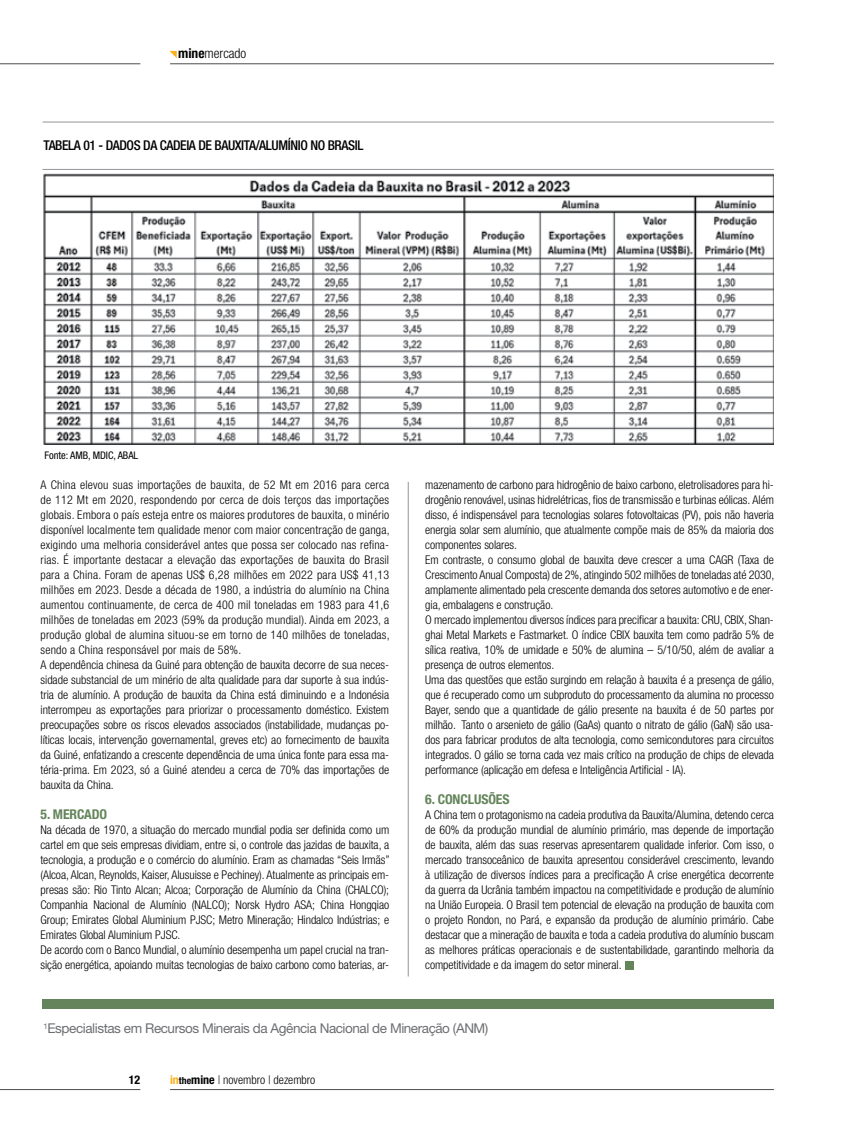
<style>
.page{position:relative;width:859px;height:1132px;background:#fff}
.page>*{position:absolute;margin:0;border:0;box-sizing:border-box;transform-origin:0 0}
.t1{font:13.5px "Helvetica Neue LT Pro";letter-spacing:-.03em;color:#6d6e71}
.t2{font:500 condensed 13.5px "Helvetica Neue LT Pro";letter-spacing:-.03em;color:#000}
.txt_persona{font:700 condensed 13.5px "Helvetica Neue LT Pro";letter-spacing:-.005em;color:#64855b}
.t3{font:300 condensed 13.5px "Helvetica Neue LT Pro";color:#000}
.TXT_Notas{font:300 condensed 12px/15px "Helvetica Neue LT Pro";letter-spacing:-.005em;color:#000;text-align:justify}
.t4{font:700 condensed 12px "Helvetica Neue LT Pro";color:#000}
.Legenda_VIP{font:condensed 10.5px "Helvetica Neue LT Pro";color:#000}
.s1{font-weight:700}
.s2{font-weight:700;color:#fcaf17}
.s3{font-weight:700;font-size:9.75px}
</style>
<div class="page">
<hr style="left:170px;top:63px;width:604px;height:1px;background:#4d4d4f">
<hr style="left:0;top:63px;width:140px;height:1px;background:#4d4d4f">
<hr style="left:170px;top:1088px;width:604px;height:1px;background:#4d4d4f">
<hr style="left:0;top:1088px;width:140px;height:1px;background:#4d4d4f">
<div style="left:43px;top:998px;width:731px;height:10px;background:#64855b"></div>
<svg style="left:170px;top:51px;width:7px;height:7px"></svg>
<div style="left:625px;top:960px;width:8px;height:9px;background:#64855b"></div>
<hr style="left:408px;top:481px;width:1px;height:495px;background:#939598">
<hr style="left:43px;top:169px;width:731px;height:1px;background:#939598">
<hr style="left:43px;top:122px;width:731px;height:1px;background:#939598">
<img style="left:43px;top:173px;width:731px;height:271px">
<p class="t3" style="left:178px;top:46px;width:70px"><span class="s1">mine</span>mercado</p>
<p class="t2" style="left:44px;top:137px;width:321px">TABELA 01 - DADOS DA CADEIA DE BAUXITA/ALUMÍNIO NO BRASIL</p>
<p class="Legenda_VIP" style="left:45px;top:448px;width:95px">Fonte: AMB, MDIC, ABAL</p>
<p class="TXT_Notas" style="left:40px;top:477px;width:351px">A China elevou suas importações de bauxita, de 52 Mt em 2016 para cerca de 112 Mt em 2020, respondendo por cerca de dois terços das importações globais. Embora o país esteja entre os maiores produtores de bauxita, o minério disponível localmente tem qualidade menor com maior concentração de ganga, exigindo uma melhoria considerável antes que possa ser colocado nas refina&shy;rias. É importante destacar a elevação das exportações de bauxita do Brasil para a China. Foram de apenas US$ 6,28 milhões em 2022 para US$ 41,13 milhões em 2023. Desde a década de 1980, a indústria do alumínio na China aumentou continuamente, de cerca de 400 mil toneladas em 1983 para 41,6 milhões de toneladas em 2023 (59% da produção mundial). Ainda em 2023, a produção global de alumina situou-se em torno de 140 milhões de toneladas, sendo a China responsável por mais de 58%.</p>
<p class="TXT_Notas" style="left:40px;top:657px;width:350px">A dependência chinesa da Guiné para obtenção de bauxita decorre de sua neces&shy;sidade substancial de um minério de alta qualidade para dar suporte à sua indús&shy;tria de alumínio. A produção de bauxita da China está diminuindo e a Indonésia interrompeu as exportações para priorizar o processamento doméstico. Existem preocupações sobre os riscos elevados associados (instabilidade, mudanças po&shy;líticas locais, intervenção governamental, greves etc) ao fornecimento de bauxita da Guiné, enfatizando a crescente dependência de uma única fonte para essa ma&shy;téria-prima. Em 2023, só a Guiné atendeu a cerca de 70% das importações de bauxita da China.</p>
<p class="txt_persona" style="left:40px;top:806px;width:68px">5. MERCADO</p>
<p class="TXT_Notas" style="left:40px;top:822px;width:351px">Na década de 1970, a situação do mercado mundial podia ser definida como um cartel em que seis empresas dividiam, entre si, o controle das jazidas de bauxita, a tecnologia, a produção e o comércio do alumínio. Eram as chamadas “Seis Irmãs” (Alcoa, Alcan, Reynolds, Kaiser, Alusuisse e Pechiney). Atualmente as principais em&shy;presas são: Rio Tinto Alcan; Alcoa; Corporação de Alumínio da China (CHALCO); Companhia Nacional de Alumínio (NALCO); Norsk Hydro ASA; China Hongqiao Group; Emirates Global Aluminium PJSC; Metro Mineração; Hindalco Indústrias; e Emirates Global Aluminium PJSC.</p>
<p class="TXT_Notas" style="left:40px;top:942px;width:350px">De acordo com o Banco Mundial, o alumínio desempenha um papel crucial na tran&shy;sição energética, apoiando muitas tecnologias de baixo carbono como baterias, ar-</p>
<p class="TXT_Notas" style="left:425px;top:477px;width:350px">mazenamento de carbono para hidrogênio de baixo carbono, eletrolisadores para hi&shy;drogênio renovável, usinas hidrelétricas, fios de transmissão e turbinas eólicas. Além disso, é indispensável para tecnologias solares fotovoltaicas (PV), pois não haveria energia solar sem alumínio, que atualmente compõe mais de 85% da maioria dos componentes solares.</p>
<p class="TXT_Notas" style="left:425px;top:552px;width:351px">Em contraste, o consumo global de bauxita deve crescer a uma CAGR (Taxa de Crescimento Anual Composta) de 2%, atingindo 502 milhões de toneladas até 2030, amplamente alimentado pela crescente demanda dos setores automotivo e de ener&shy;gia, embalagens e construção.</p>
<p class="TXT_Notas" style="left:425px;top:612px;width:350px">O mercado implementou diversos índices para precificar a bauxita: CRU, CBIX, Shan&shy;ghai Metal Markets e Fastmarket. O índice CBIX bauxita tem como padrão 5% de sílica reativa, 10% de umidade e 50% de alumina – 5/10/50, além de avaliar a presença de outros elementos.</p>
<p class="TXT_Notas" style="left:425px;top:672px;width:351px">Uma das questões que estão surgindo em relação à bauxita é a presença de gálio, que é recuperado como um subproduto do processamento da alumina no processo Bayer, sendo que a quantidade de gálio presente na bauxita é de 50 partes por milhão. Tanto o arsenieto de gálio (GaAs) quanto o nitrato de gálio (GaN) são usa&shy;dos para fabricar produtos de alta tecnologia, como semicondutores para circuitos integrados. O gálio se torna cada vez mais crítico na produção de chips de elevada performance (aplicação em defesa e Inteligência Artificial - IA).</p>
<p class="txt_persona" style="left:425px;top:791px;width:86px">6. CONCLUSÕES</p>
<p class="TXT_Notas" style="left:425px;top:807px;width:350px">A China tem o protagonismo na cadeia produtiva da Bauxita/Alumina, detendo cerca de 60% da produção mundial de alumínio primário, mas depende de importação de bauxita, além das suas reservas apresentarem qualidade inferior. Com isso, o mercado transoceânico de bauxita apresentou considerável crescimento, levando à utilização de diversos índices para a precificação A crise energética decorrente da guerra da Ucrânia também impactou na competitividade e produção de alumínio na União Europeia. O Brasil tem potencial de elevação na produção de bauxita com o projeto Rondon, no Pará, e expansão da produção de alumínio primário. Cabe destacar que a mineração de bauxita e toda a cadeia produtiva do alumínio buscam as melhores práticas operacionais e de sustentabilidade, garantindo melhoria da competitividade e da imagem do setor mineral.</p>
<p class="t1" style="left:43px;top:1019px;width:447px"><sup>1</sup>Especialistas em Recursos Minerais da Agência Nacional de Mineração (ANM)</p>
<p class="t4" style="left:129px;top:1072px;width:13px">12</p>
<p class="TXT_Notas" style="left:170px;top:1071px;width:147px"><span class="s2">in</span><span class="s3">the</span><span class="s1">mine</span> | novembro | dezembro</p>
</div>
